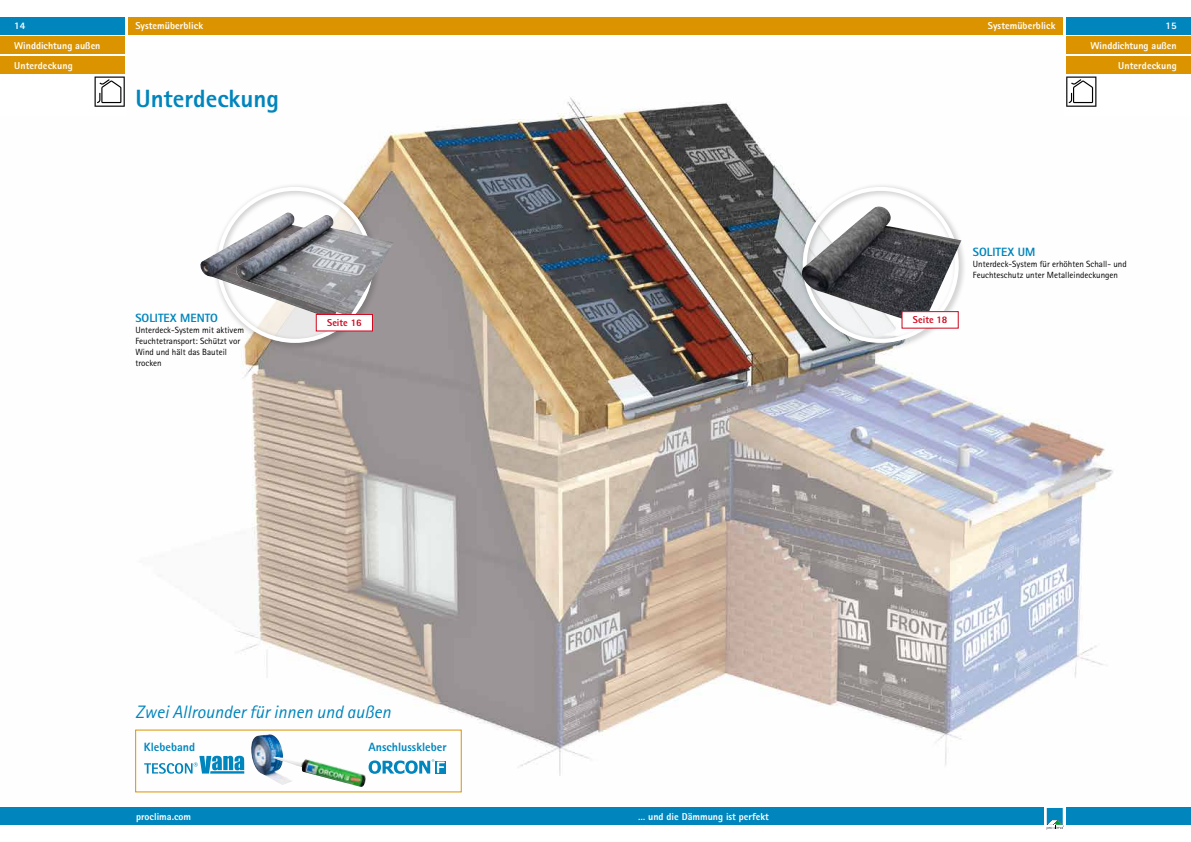
<style>
.page{position:relative;width:1191px;height:842px;background:#fff}
.page>*{position:absolute;margin:0;border:0;box-sizing:border-box;transform-origin:0 0}
.t1{font:800 25px "Rotis Sans Serif Pro";color:#0085bd}
.t2{font:italic 18px "Rotis Sans Serif Pro";color:#0085bd}
.t3{font:800 12px "Rotis Sans Serif Pro";color:#0085bd}
.t4{font:800 10px "Rotis Sans Serif Pro";letter-spacing:.005em;color:#fff}
.t5{font:800 10px "Rotis Sans Serif Pro";color:#cd071e}
.t6{font:9px/11px "Rotis Sans Serif Pro";color:#000}
</style>
<div class="page">
<div style="left:595px;top:808px;width:448px;height:17px;background:#0085bd"></div>
<div style="left:0;top:808px;width:595px;height:17px;background:#0085bd"></div>
<div style="left:1066px;top:808px;width:125px;height:17px;background:#0085bd"></div>
<svg style="left:1046px;top:808px;width:18px;height:22px"></svg>
<div style="left:1066px;top:17px;width:125px;height:17px;background:#0085bd"></div>
<div style="left:0;top:17px;width:125px;height:17px;background:#0085bd"></div>
<div style="left:0;top:37px;width:125px;height:17px;background:#db9400"></div>
<div style="left:1066px;top:37px;width:125px;height:17px;background:#db9400"></div>
<div style="left:595px;top:17px;width:468px;height:17px;background:#db9400"></div>
<div style="left:128px;top:17px;width:467px;height:17px;background:#db9400"></div>
<img style="left:0;top:56px;width:1191px;height:737px">
<div style="left:213px;top:183px;width:168px;height:168px;background:#000;opacity:.3"></div>
<div style="left:798px;top:183px;width:168px;height:168px;background:#000;opacity:.3"></div>
<img style="left:800px;top:206px;width:161px;height:119px">
<div style="left:902px;top:312px;width:56px;height:16px;background:#fff"></div>
<div style="left:901px;top:311px;width:57px;height:17px;border:1px solid #cd071e"></div>
<img style="left:199px;top:212px;width:162px;height:108px">
<img style="left:236px;top:215px;width:158px;height:102px">
<div style="left:316px;top:314px;width:56px;height:17px;background:#fff"></div>
<div style="left:316px;top:314px;width:57px;height:17px;border:1px solid #cd071e"></div>
<div style="left:0;top:57px;width:125px;height:17px;background:#db9400"></div>
<div style="left:1066px;top:57px;width:125px;height:17px;background:#db9400"></div>
<div style="left:135px;top:730px;width:326px;height:62px;background:#fff"></div>
<img style="left:251px;top:734px;width:43px;height:51px">
<svg style="left:273px;top:756px;width:6px;height:4px"></svg>
<svg style="left:144px;top:756px;width:100px;height:18px"></svg>
<div style="left:435px;top:761px;width:11px;height:12px;background:#0085bd"></div>
<svg style="left:368px;top:759px;width:77px;height:15px"></svg>
<p class="t4" style="left:135px;top:19px;width:69px">Systemüberblick</p>
<p class="t4" style="left:987px;top:19px;width:69px">Systemüberblick</p>
<p class="t4" style="left:165px;top:19px;width:33px">vortei e</p>
<p class="t4" style="left:14px;top:19px;width:13px">14</p>
<p class="t4" style="left:1165px;top:19px;width:13px">15</p>
<p class="t4" style="left:14px;top:39px;width:88px">Winddichtung außen</p>
<p class="t4" style="left:1090px;top:39px;width:88px">Winddichtung außen</p>
<p class="t4" style="left:14px;top:59px;width:60px">Unterdeckung</p>
<p class="t4" style="left:1118px;top:59px;width:60px">Unterdeckung</p>
<h1 class="t1" style="left:135px;top:82px;width:145px">Unterdeckung</h1>
<h3 class="t3" style="left:135px;top:311px;width:84px">SOLITEX MENTO</h3>
<p class="t6" style="left:135px;top:325px;width:110px">Unterdeck-System mit aktivem<br>Feuchtetransport: Schützt vor<br>Wind und hält das Bauteil trocken</p>
<p class="t5" style="left:327px;top:316px;width:36px">Seite 16</p>
<h2 class="t2" style="left:135px;top:702px;width:257px">Zwei Allrounder für innen und außen</h2>
<h3 class="t3" style="left:144px;top:740px;width:53px">Klebeband</h3>
<h3 class="t3" style="left:368px;top:740px;width:79px">Anschlusskleber</h3>
<p class="t4" style="left:136px;top:810px;width:56px">proclima.com</p>
<p class="t4" style="left:638px;top:810px;width:132px">… und die Dämmung ist perfekt</p>
<p class="t5" style="left:913px;top:314px;width:36px">Seite 18</p>
<h3 class="t3" style="left:973px;top:245px;width:64px">SOLITEX UM</h3>
<p class="t6" style="left:973px;top:259px;width:155px">Unterdeck-System für erhöhten Schall- und<br>Feuchteschutz unter Metalleindeckungen</p>
</div>
